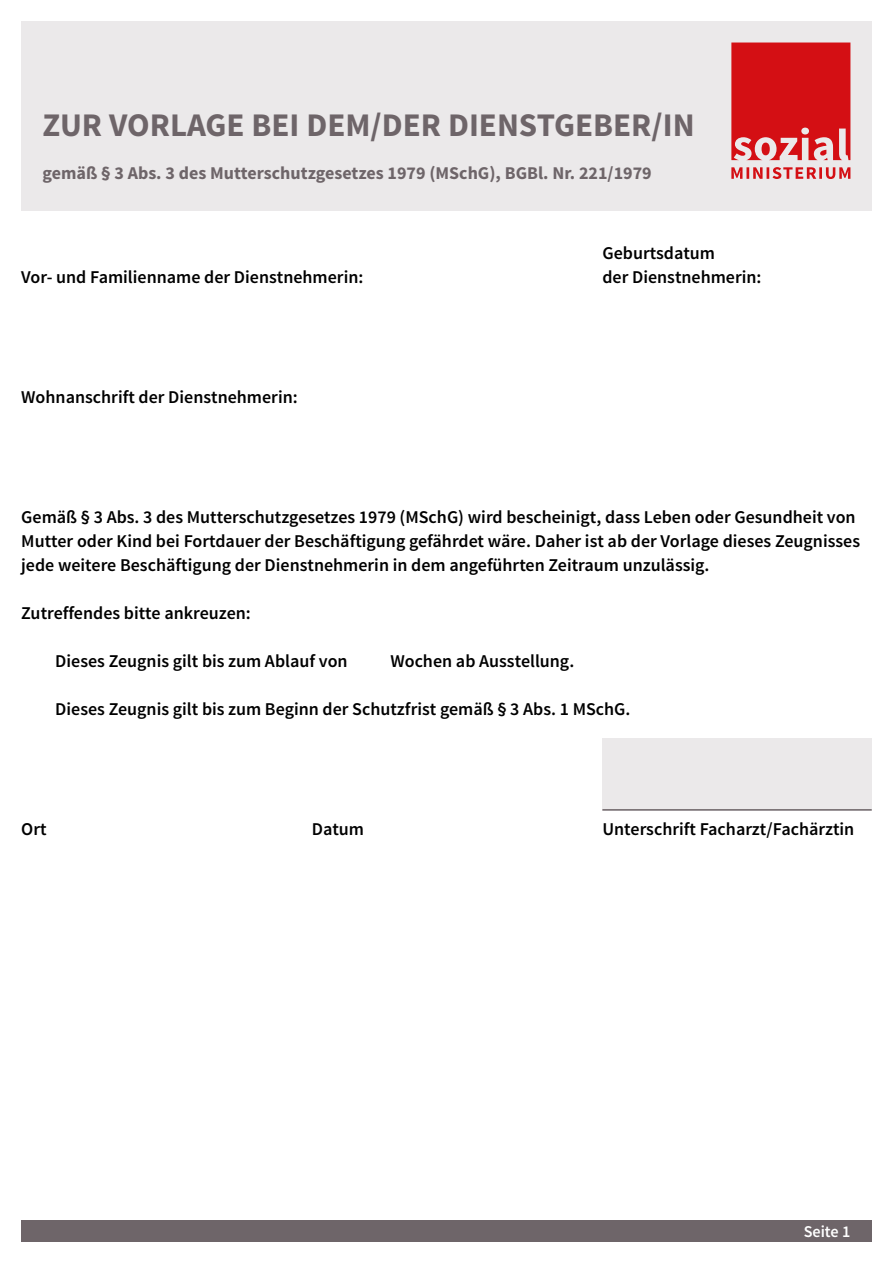
<style>
.page{position:relative;width:893px;height:1263px;background:#fff}
.page>*{position:absolute;margin:0;border:0;box-sizing:border-box;transform-origin:0 0}
.Titel{font:700 33px "Source Sans Pro";color:#6e6569}
.Angabe{font:600 18px/24px "Source Sans Pro";color:#000}
.Titel-2{font:700 18px "Source Sans Pro";color:#6e6569}
.t1{font:600 16.5px "Source Sans Pro";color:#fff}
</style>
<div class="page">
<div style="left:21px;top:1220px;width:851px;height:22px;background:#6e6569"></div>
<div style="left:21px;top:21px;width:851px;height:190px;background:#ebe9ea"></div>
<svg style="left:731px;top:43px;width:119px;height:136px"></svg>
<div style="left:602px;top:739px;width:270px;height:72px;background:#ebe9ea"></div>
<hr style="left:602px;top:809px;width:270px;height:2px;background:#6e6569">
<h1 class="Titel" style="left:43px;top:103px;width:654px">ZUR VORLAGE BEI DEM/DER DIENSTGEBER/IN</h1>
<h1 class="Titel-2" style="left:43px;top:161px;width:611px">gemäß § 3 Abs. 3 des Mutterschutzgesetzes 1979 (MSchG), BGBl. Nr. 221/1979</h1>
<p class="Angabe" style="left:21px;top:265px;width:344px">Vor- und Familienname der Dienstnehmerin:</p>
<p class="Angabe" style="left:21px;top:385px;width:278px">Wohnanschrift der Dienstnehmerin:</p>
<p class="Angabe" style="left:602px;top:241px;width:161px">Geburtsdatum<br>der Dienstnehmerin:</p>
<p class="Angabe" style="left:21px;top:505px;width:840px">Gemäß § 3 Abs. 3 des Mutterschutzgesetzes 1979 (MSchG) wird bescheinigt, dass Leben oder Gesundheit von<br>Mutter oder Kind bei Fortdauer der Beschäftigung gefährdet wäre. Daher ist ab der Vorlage dieses Zeugnisses jede weitere Beschäftigung der Dienstnehmerin in dem angeführten Zeitraum unzulässig.</p>
<p class="Angabe" style="left:21px;top:601px;width:231px">Zutreffendes bitte ankreuzen:</p>
<p class="Angabe" style="left:55px;top:649px;width:294px">Dieses Zeugnis gilt bis zum Ablauf von</p>
<p class="Angabe" style="left:390px;top:649px;width:185px">Wochen ab Ausstellung.</p>
<p class="Angabe" style="left:55px;top:697px;width:577px">Dieses Zeugnis gilt bis zum Beginn der Schutzfrist gemäß § 3 Abs. 1 MSchG.</p>
<p class="Angabe" style="left:21px;top:817px;width:27px">Ort</p>
<p class="Angabe" style="left:312px;top:817px;width:54px">Datum</p>
<p class="Angabe" style="left:602px;top:817px;width:253px">Unterschrift Facharzt/Fachärztin</p>
<p class="t1" style="left:804px;top:1221px;width:48px">Seite 1</p>
</div>
